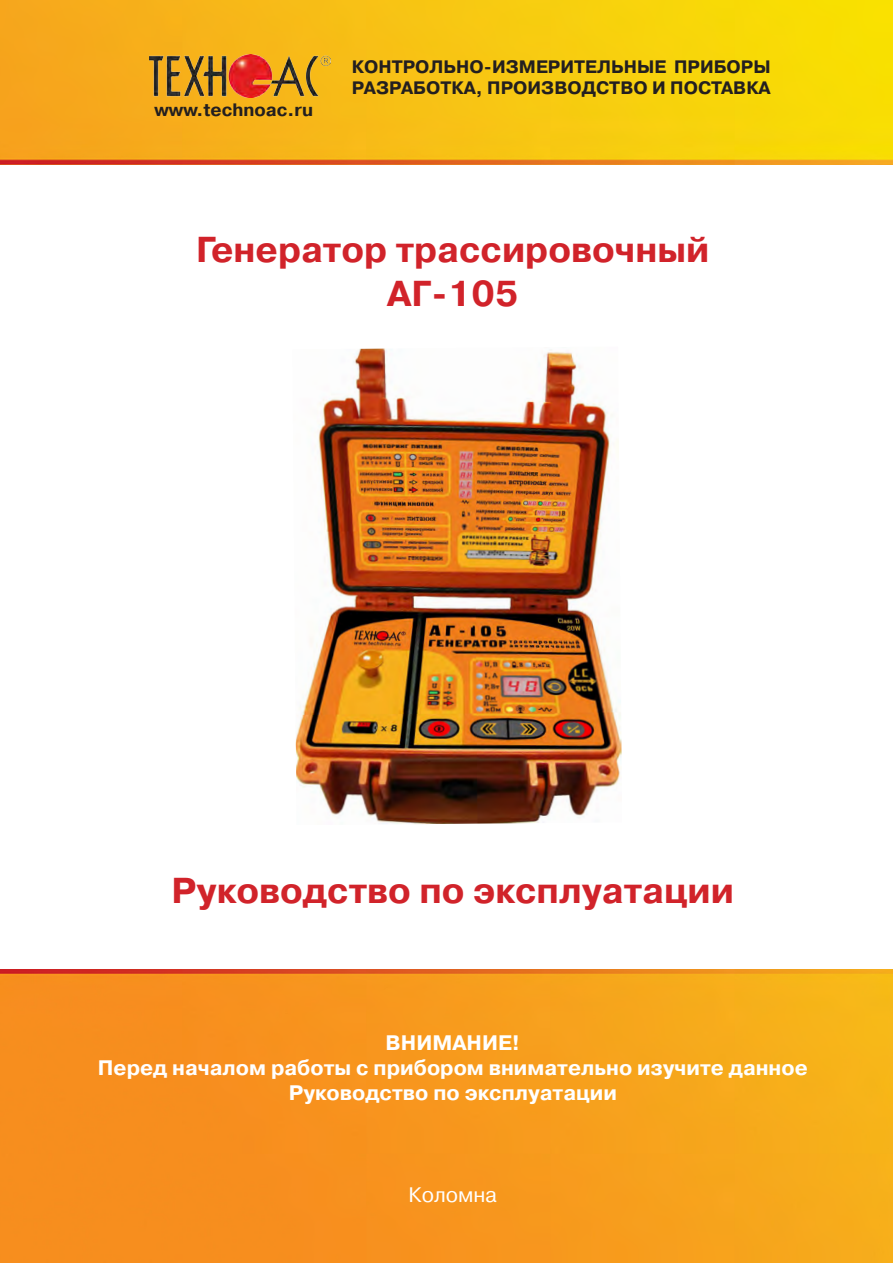
<style>
.page{position:relative;width:893px;height:1263px;background:#fff}
.page>*{position:absolute;margin:0;border:0;box-sizing:border-box;transform-origin:0 0}
.t1{font:700 36px "Pragmatica C";color:#d1232a}
.t2{font:700 21px "Pragmatica C";color:#fff}
.t3{font:21px "Pragmatica C";color:#fff}
.t4{font:700 18px "Pragmatica C";color:#231f20}
</style>
<div class="page">
<img style="left:295px;top:348px;width:327px;height:476px">
<img style="left:0;top:0;width:893px;height:164px">
<img style="left:0;top:969px;width:893px;height:294px">
<img style="left:150px;top:54px;width:181px;height:44px">
<p class="t4" style="left:155px;top:100px;width:160px">www.technoac.ru</p>
<p class="t4" style="left:352px;top:57px;width:420px">КОНТРОЛЬНО-ИЗМЕРИТЕЛЬНЫЕ ПРИБОРЫ</p>
<p class="t4" style="left:352px;top:78px;width:420px">РАЗРАБОТКА, ПРОИЗВОДСТВО И ПОСТАВКА</p>
<p class="t1" style="left:196px;top:230px;width:515px">Генератор трассировочный</p>
<p class="t1" style="left:387px;top:273px;width:133px">АГ-105</p>
<p class="t1" style="left:172px;top:870px;width:564px">Руководство по эксплуатации</p>
<p class="t2" style="left:386px;top:1031px;width:136px">ВНИМАНИЕ!</p>
<p class="t2" style="left:98px;top:1056px;width:711px">Перед началом работы с прибором внимательно изучите данное</p>
<p class="t2" style="left:289px;top:1081px;width:330px">Руководство по эксплуатации</p>
<p class="t3" style="left:409px;top:1183px;width:90px">Коломна</p>
</div>
